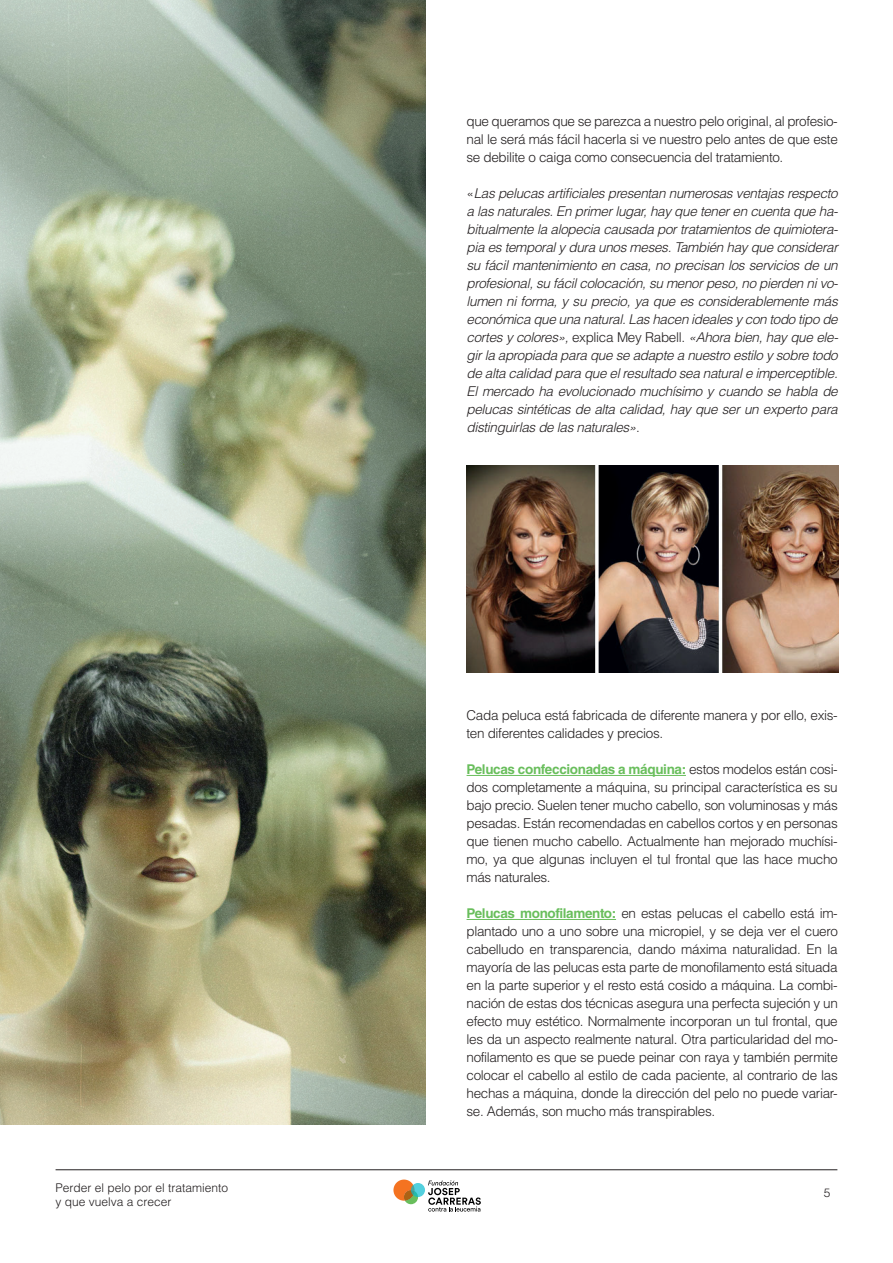
<style>
.page{position:relative;width:893px;height:1263px;background:#fff}
.page>*{position:absolute;margin:0;border:0;box-sizing:border-box;transform-origin:0 0}
.t1{font:300 13.5px/18px "Helvetica LT Std";letter-spacing:-.025em;color:#231f20;text-align:justify}
.t2{font:italic 300 13.5px/18px "Helvetica LT Std";letter-spacing:-.025em;color:#231f20;text-align:justify}
.t3{font:300 12px/14.4px "Helvetica LT Std";color:#231f20}
.s1{font-style:normal}
.s2{font-weight:700;color:#69be5c}
</style>
<div class="page">
<hr style="left:56px;top:1169px;width:781px;height:1px;background:#231f20">
<svg style="left:428px;top:1180px;width:53px;height:31px"></svg>
<svg style="left:393px;top:1179px;width:25px;height:25px"></svg>
<svg style="left:411px;top:1183px;width:14px;height:14px"></svg>
<hr style="left:467px;top:775px;width:219px;height:1px;background:#69be5c">
<hr style="left:467px;top:919px;width:149px;height:1px;background:#69be5c">
<img style="left:467px;top:466px;width:372px;height:207px">
<img style="left:0;top:0;width:425px;height:1124px">
<p class="t1" style="left:467px;top:112px;width:373px">que queramos que se parezca a nuestro pelo original, al profesio&shy;nal le será más fácil hacerla si ve nuestro pelo antes de que este se debilite o caiga como consecuencia del tratamiento.</p>
<p class="t2" style="left:467px;top:184px;width:373px"><span class="s1">«</span>Las pelucas artificiales presentan numerosas ventajas respecto a las naturales. En primer lugar, hay que tener en cuenta que ha&shy;bitualmente la alopecia causada por tratamientos de quimiotera&shy;pia es temporal y dura unos meses. También hay que considerar su fácil mantenimiento en casa, no precisan los servicios de un profesional, su fácil colocación, su menor peso, no pierden ni vo&shy;lumen ni forma, y su precio, ya que es considerablemente más económica que una natural. Las hacen ideales y con todo tipo de cortes y colores», <span class="s1">explica Mey Rabell.</span> «Ahora bien, hay que ele&shy;gir la apropiada para que se adapte a nuestro estilo y sobre todo de alta calidad para que el resultado sea natural e imperceptible.<br>El mercado ha evolucionado muchísimo y cuando se habla de pelucas sintéticas de alta calidad, hay que ser un experto para distinguirlas de las naturales»<span class="s1">.</span></p>
<p class="t1" style="left:467px;top:706px;width:373px">Cada peluca está fabricada de diferente manera y por ello, exis&shy;ten diferentes calidades y precios.</p>
<p class="t1" style="left:467px;top:760px;width:373px"><span class="s2">Pelucas confeccionadas a máquina:</span> estos modelos están cosi&shy;dos completamente a máquina, su principal característica es su bajo precio. Suelen tener mucho cabello, son voluminosas y más pesadas. Están recomendadas en cabellos cortos y en personas que tienen mucho cabello. Actualmente han mejorado muchísi&shy;mo, ya que algunas incluyen el tul frontal que las hace mucho más naturales.</p>
<p class="t1" style="left:467px;top:904px;width:373px"><span class="s2">Pelucas monofilamento:</span> en estas pelucas el cabello está im&shy;plantado uno a uno sobre una micropiel, y se deja ver el cuero cabelludo en transparencia, dando máxima naturalidad. En la mayoría de las pelucas esta parte de monofilamento está situada en la parte superior y el resto está cosido a máquina. La combi&shy;nación de estas dos técnicas asegura una perfecta sujeción y un efecto muy estético. Normalmente incorporan un tul frontal, que les da un aspecto realmente natural. Otra particularidad del mo&shy;nofilamento es que se puede peinar con raya y también permite colocar el cabello al estilo de cada paciente, al contrario de las hechas a máquina, donde la dirección del pelo no puede variar&shy;se. Además, son mucho más transpirables.</p>
<p class="t3" style="left:56px;top:1180px;width:174px">Perder el pelo por el tratamiento y que vuelva a crecer</p>
<p class="t3" style="left:824px;top:1186px;width:8px">5</p>
</div>
